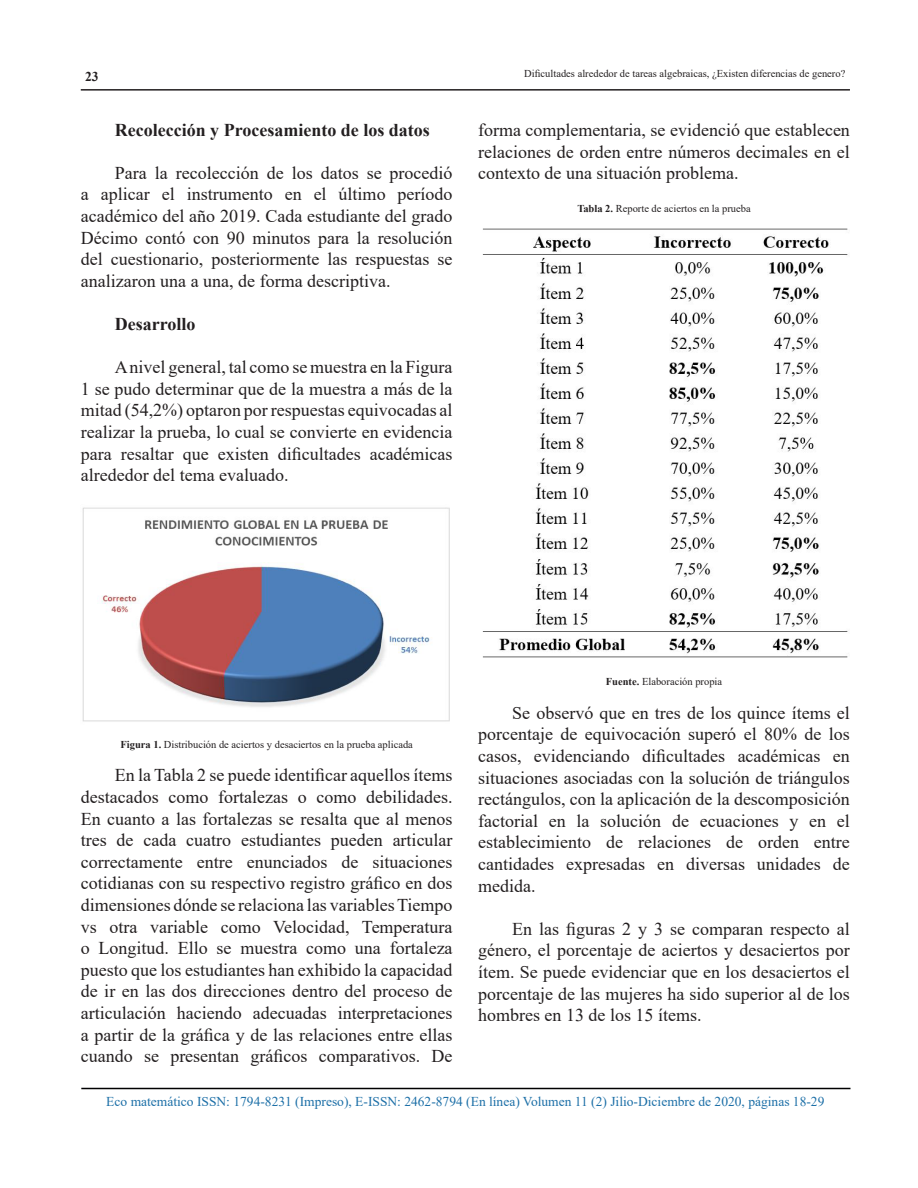
<style>
.page{position:relative;width:918px;height:1188px;background:#fff}
.page>*{position:absolute;margin:0;border:0;box-sizing:border-box;transform-origin:0 0}
.Cuerpo_de_texto{font:18px/21.6px "Times New Roman";color:#231f20;text-align:justify}
.Cuerpo_de_texto-2{font:700 18px "Times New Roman";color:#231f20}
.t1{font:13.5px "Times New Roman";color:#1c6fa7}
.t2{font:700 13.5px "Times New Roman";color:#231f20}
.t3{font:10.5px "Times New Roman";color:#231f20}
.s1{font-weight:700}
</style>
<div class="page">
<hr style="left:81px;top:1088px;width:769px;height:1px;background:#000001">
<hr style="left:81px;top:89px;width:769px;height:2px;background:#231f20">
<img style="left:82px;top:507px;width:368px;height:215px">
<img style="left:482px;top:228px;width:366px;height:430px">
<p class="t2" style="left:85px;top:67px;width:15px">23</p>
<p class="Cuerpo_de_texto-2" style="left:115px;top:117px;width:317px">Recolección y Procesamiento de los datos</p>
<p class="Cuerpo_de_texto" style="left:81px;top:161px;width:373px;text-indent:34px">Para la recolección de los datos se procedió a aplicar el instrumento en el último período académico del año 2019. Cada estudiante del grado Décimo contó con 90 minutos para la resolución del cuestionario, posteriormente las respuestas se analizaron una a una, de forma descriptiva.</p>
<p class="Cuerpo_de_texto-2" style="left:115px;top:311px;width:82px">Desarrollo</p>
<p class="Cuerpo_de_texto" style="left:81px;top:356px;width:373px;text-indent:34px">A nivel general, tal como se muestra en la Figura 1 se pudo determinar que de la muestra a más de la mitad (54,2%) optaron por respuestas equivocadas al realizar la prueba, lo cual se convierte en evidencia para resaltar que existen dificultades académicas alrededor del tema evaluado.</p>
<p class="t3" style="left:524px;top:66px;width:323px">Dificultades alrededor de tareas algebraicas, ¿Existen diferencias de genero?</p>
<p class="Cuerpo_de_texto" style="left:478px;top:119px;width:373px">forma complementaria, se evidenció que establecen relaciones de orden entre números decimales en el contexto de una situación problema.</p>
<p class="t3" style="left:577px;top:201px;width:175px"><span class="s1">Tabla 2.</span> Reporte de aciertos en la prueba</p>
<p class="t3" style="left:120px;top:737px;width:294px"><span class="s1">Figura 1.</span> Distribución de aciertos y desaciertos en la prueba aplicada</p>
<p class="Cuerpo_de_texto" style="left:81px;top:764px;width:373px;text-indent:34px">En la Tabla 2 se puede identificar aquellos ítems destacados como fortalezas o como debilidades.<br>En cuanto a las fortalezas se resalta que al menos tres de cada cuatro estudiantes pueden articular correctamente entre enunciados de situaciones cotidianas con su respectivo registro gráfico en dos dimensiones dónde se relaciona las variables Tiempo vs otra variable como Velocidad, Temperatura o Longitud. Ello se muestra como una fortaleza puesto que los estudiantes han exhibido la capacidad de ir en las dos direcciones dentro del proceso de articulación haciendo adecuadas interpretaciones a partir de la gráfica y de las relaciones entre ellas cuando se presentan gráficos comparativos. De</p>
<p class="t3" style="left:606px;top:674px;width:118px"><span class="s1">Fuente.</span> Elaboración propia</p>
<p class="Cuerpo_de_texto" style="left:478px;top:701px;width:373px;text-indent:34px">Se observó que en tres de los quince ítems el porcentaje de equivocación superó el 80% de los casos, evidenciando dificultades académicas en situaciones asociadas con la solución de triángulos rectángulos, con la aplicación de la descomposición factorial en la solución de ecuaciones y en el establecimiento de relaciones de orden entre cantidades expresadas en diversas unidades de medida.</p>
<p class="Cuerpo_de_texto" style="left:478px;top:917px;width:373px;text-indent:34px">En las figuras 2 y 3 se comparan respecto al género, el porcentaje de aciertos y desaciertos por ítem. Se puede evidenciar que en los desaciertos el porcentaje de las mujeres ha sido superior al de los hombres en 13 de los 15 ítems.</p>
<p class="t1" style="left:106px;top:1092px;width:720px">Eco matemático ISSN: 1794-8231 (Impreso), E-ISSN: 2462-8794 (En línea) Volumen 11 (2) Jilio-Diciembre de 2020, páginas 18-29</p>
</div>
